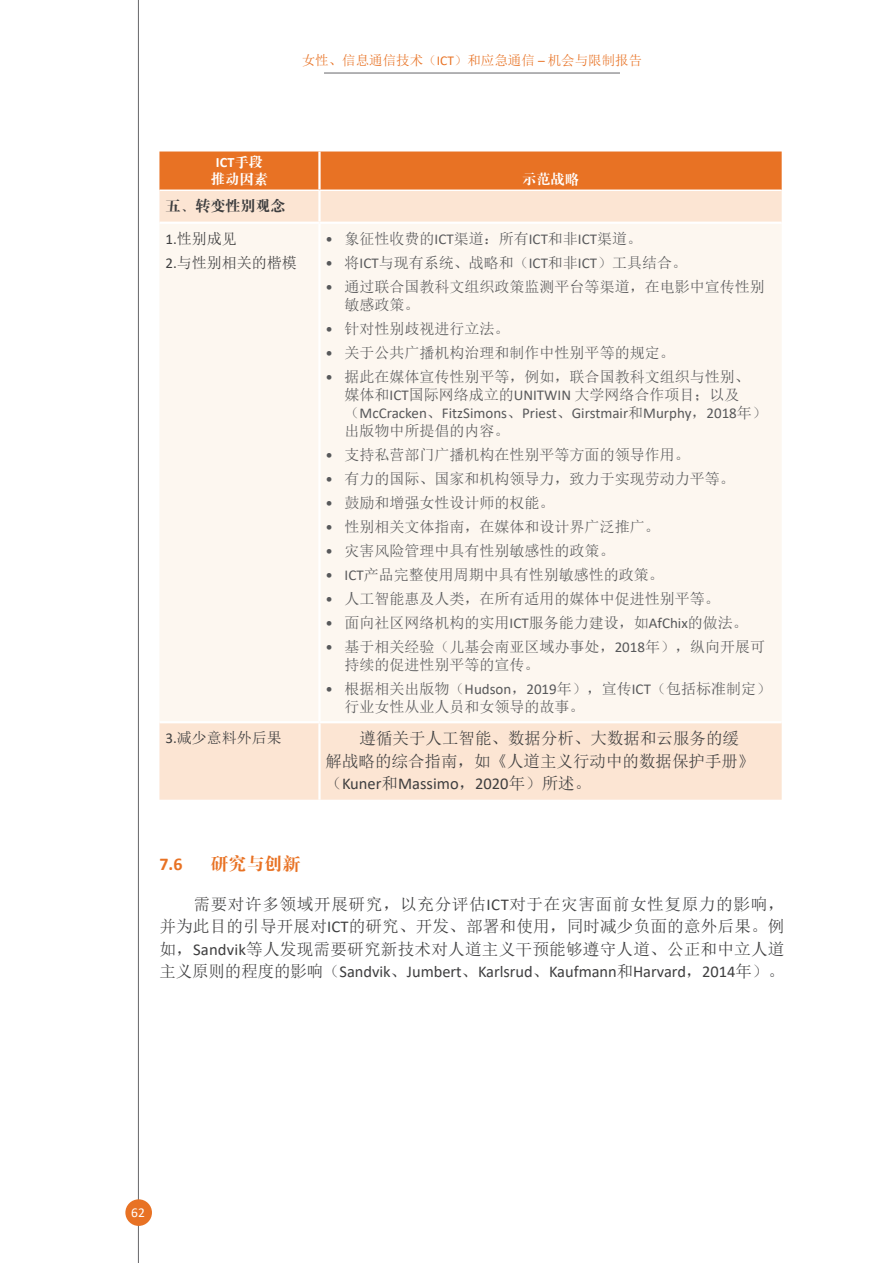
<style>
.page{position:relative;width:893px;height:1263px;background:#fff}
.page>*{position:absolute;margin:0;border:0;box-sizing:border-box;transform-origin:0 0}
.Heading_2{font:18px "FZDBSJW MOD GB1 0";color:#e87224}
.Heading_2-2{font:700 18px "Calibri";color:#e87224}
.t1{font:16.5px/22.5px "Sim Sun";letter-spacing:.005em;color:#3e3e3f}
.Table_bullet{font:15px/18px "Sim Sun";color:#57585a}
.Table_text{font:15px "Sim Sun";color:#3e3e3f}
.Table_text-2{font:15px "FZDBSJW MOD GB1 0";color:#3e3e3f}
.Table_head_white_cen{font:14.25px "FZDBSJW MOD GB1 0";color:#fff}
.Table_head_white_cen-2{font:700 14.25px "Calibri";color:#fff}
.t2{font:13.5px "Sim Sun";color:#e87224}
.t3{font:13.5px "Calibri";color:#fff}
.s1{font-family:"Calibri"}
.s2{font-family:"FZDBSJW MOD GB1 0";font-weight:400}
</style>
<div class="page">
<hr style="left:138px;top:0;width:1px;height:1263px;background:#67676a">
<div style="left:125px;top:1199px;width:27px;height:27px;background:#e87224;border-radius:50%"></div>
<hr style="left:324px;top:73px;width:296px;height:1px;background:#67676a">
<div style="left:159px;top:152px;width:623px;height:38px;background:#e87224"></div>
<div style="left:159px;top:191px;width:623px;height:609px;background:#fce5d3"></div>
<div style="left:159px;top:224px;width:623px;height:497px;background:#fdf7f0"></div>
<hr style="left:318px;top:152px;width:3px;height:38px;background:#fff">
<hr style="left:318px;top:191px;width:3px;height:31px;background:#fff">
<hr style="left:159px;top:222px;width:160px;height:2px;background:#fff">
<hr style="left:319px;top:222px;width:463px;height:2px;background:#fff">
<hr style="left:318px;top:224px;width:3px;height:497px;background:#fff">
<hr style="left:159px;top:721px;width:160px;height:2px;background:#fff">
<hr style="left:319px;top:721px;width:463px;height:2px;background:#fff">
<hr style="left:318px;top:723px;width:3px;height:77px;background:#fff">
<p class="t2" style="left:302px;top:53px;width:342px">女性、信息通信技术（<span class="s1">ICT</span>）和应急通信 <span class="s1">–</span> 机会与限制报告</p>
<p class="Table_head_white_cen-2" style="left:216px;top:152px;width:48px">ICT<span class="s2">手段</span></p>
<p class="Table_head_white_cen" style="left:211px;top:172px;width:58px">推动因素</p>
<p class="Table_head_white_cen" style="left:522px;top:172px;width:58px">示范战略</p>
<p class="Table_text-2" style="left:165px;top:198px;width:121px">五、转变性别观念</p>
<p class="Table_text" style="left:165px;top:231px;width:73px"><span class="s1">1.</span>性别成见</p>
<p class="Table_text" style="left:165px;top:255px;width:133px"><span class="s1">2.</span>与性别相关的楷模</p>
<p class="Table_bullet" style="left:325px;top:229px;width:318px"><span class="s1">•</span> 象征性收费的<span class="s1">ICT</span>渠道：所有<span class="s1">ICT</span>和非<span class="s1">ICT</span>渠道。</p>
<p class="Table_bullet" style="left:325px;top:253px;width:363px"><span class="s1">•</span> 将<span class="s1">ICT</span>与现有系统、战略和（<span class="s1">ICT</span>和非<span class="s1">ICT</span>）工具结合。</p>
<p class="Table_bullet" style="left:345px;top:277px;width:422px;text-indent:-19px"><span class="s1">•</span> 通过联合国教科文组织政策监测平台等渠道，在电影中宣传性别敏感政策。</p>
<p class="Table_bullet" style="left:325px;top:319px;width:186px"><span class="s1">•</span> 针对性别歧视进行立法。</p>
<p class="Table_bullet" style="left:325px;top:343px;width:351px"><span class="s1">•</span> 关于公共广播机构治理和制作中性别平等的规定。</p>
<p class="Table_bullet" style="left:345px;top:367px;width:424px;text-indent:-19px"><span class="s1">•</span> 据此在媒体宣传性别平等，例如，联合国教科文组织与性别、媒体和<span class="s1">ICT</span>国际网络成立的<span class="s1">UNITWIN</span> 大学网络合作项目；以及（<span class="s1">McCracken</span>、<span class="s1">FitzSimons</span>、<span class="s1">Priest</span>、<span class="s1">Girstmair</span>和<span class="s1">Murphy</span>，<span class="s1">2018</span>年）出版物中所提倡的内容。</p>
<p class="Table_bullet" style="left:325px;top:445px;width:366px"><span class="s1">•</span> 支持私营部门广播机构在性别平等方面的领导作用。</p>
<p class="Table_bullet" style="left:325px;top:469px;width:411px"><span class="s1">•</span> 有力的国际、国家和机构领导力，致力于实现劳动力平等。</p>
<p class="Table_bullet" style="left:325px;top:493px;width:231px"><span class="s1">•</span> 鼓励和增强女性设计师的权能。</p>
<p class="Table_bullet" style="left:325px;top:517px;width:336px"><span class="s1">•</span> 性别相关文体指南，在媒体和设计界广泛推广。</p>
<p class="Table_bullet" style="left:325px;top:541px;width:291px"><span class="s1">•</span> 灾害风险管理中具有性别敏感性的政策。</p>
<p class="Table_bullet" style="left:325px;top:565px;width:340px"><span class="s1">• ICT</span>产品完整使用周期中具有性别敏感性的政策。</p>
<p class="Table_bullet" style="left:325px;top:589px;width:396px"><span class="s1">•</span> 人工智能惠及人类，在所有适用的媒体中促进性别平等。</p>
<p class="Table_bullet" style="left:325px;top:613px;width:424px"><span class="s1">•</span> 面向社区网络机构的实用<span class="s1">ICT</span>服务能力建设，如<span class="s1">AfChix</span>的做法。</p>
<p class="Table_bullet" style="left:345px;top:637px;width:422px;text-indent:-19px"><span class="s1">•</span> 基于相关经验（儿基会南亚区域办事处，<span class="s1">2018</span>年），纵向开展可持续的促进性别平等的宣传。</p>
<p class="Table_bullet" style="left:345px;top:679px;width:428px;text-indent:-19px"><span class="s1">•</span> 根据相关出版物（<span class="s1">Hudson</span>，<span class="s1">2019</span>年），宣传<span class="s1">ICT</span>（包括标准制定）行业女性从业人员和女领导的故事。</p>
<p class="Table_text" style="left:165px;top:730px;width:118px"><span class="s1">3.</span>减少意料外后果</p>
<p class="t1" style="left:325px;top:727px;width:430px;text-indent:34px">遵循关于人工智能、数据分析、大数据和云服务的缓解战略的综合指南，如《人道主义行动中的数据保护手册》（<span class="s1">Kuner</span>和<span class="s1">Massimo</span>，<span class="s1">2020</span>年）所述。</p>
<h2 class="Heading_2-2" style="left:159px;top:851px;width:25px">7.6</h2>
<h2 class="Heading_2" style="left:210px;top:854px;width:91px">研究与创新</h2>
<p class="t1" style="left:159px;top:893px;width:627px;text-align:justify;text-indent:34px">需要对许多领域开展研究，以充分评估<span class="s1">ICT</span>对于在灾害面前女性复原力的影响，并为此目的引导开展对<span class="s1">ICT</span>的研究、开发、部署和使用，同时减少负面的意外后果。例如，<span class="s1">Sandvik</span>等人发现需要研究新技术对人道主义干预能够遵守人道、公正和中立人道主义原则的程度的影响（<span class="s1">Sandvik</span>、<span class="s1">Jumbert</span>、<span class="s1">Karlsrud</span>、<span class="s1">Kaufmann</span>和<span class="s1">Harvard</span>，<span class="s1">2014</span>年）。</p>
<p class="t3" style="left:131px;top:1203px;width:15px">62</p>
</div>
